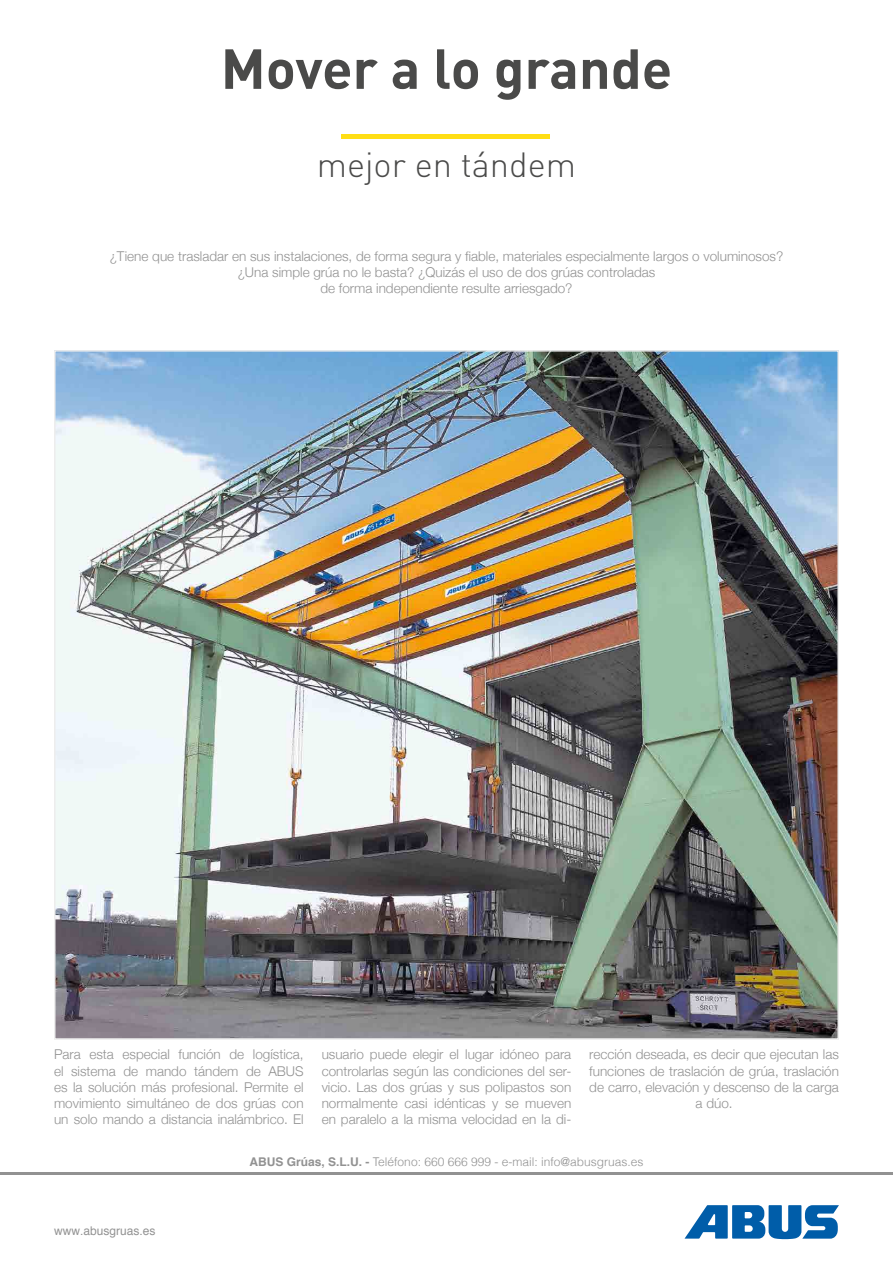
<style>
.page{position:relative;width:893px;height:1263px;background:#fff}
.page>*{position:absolute;margin:0;border:0;box-sizing:border-box;transform-origin:0 0}
.t1{font:700 55.5px "DIN Pro";color:#4a4a49}
.t2{font:300 34.5px "DIN Pro";color:#4a4a49}
.t3{font:300 13.5px/16.2px "Helvetica Neue";color:#929292;text-align:center}
.t4{font:300 12px "Helvetica";color:#929292}
.t5{font:12px "Helvetica";color:#929292}
.s1{font-weight:700}
</style>
<div class="page">
<svg style="left:684px;top:1205px;width:155px;height:34px"></svg>
<hr style="left:0;top:1173px;width:893px;height:2px;background:#929292">
<img style="left:57px;top:353px;width:779px;height:684px">
<hr style="left:341px;top:135px;width:209px;height:4px;background:#ffde14">
<h1 class="t1" style="left:221px;top:23px;width:453px">Mover a lo grande</h1>
<h2 class="t2" style="left:317px;top:138px;width:261px">mejor en tándem</h2>
<p class="t3" style="left:110px;top:247px;width:675px">¿Tiene que trasladar en sus instalaciones, de forma segura y fiable, materiales especialmente largos o voluminosos? ¿Una simple grúa no le basta? ¿Quizás el uso de dos grúas controladas<br>de forma independiente resulte arriesgado?</p>
<p class="t3" style="left:54px;top:1046px;width:251px;text-align:justify">Para esta especial función de logística, el sistema de mando tándem de ABUS es la solución más profesional. Permite el movimiento simultáneo de dos grúas con un solo mando a distancia inalámbrico. El</p>
<p class="t3" style="left:322px;top:1046px;width:251px;text-align:justify">usuario puede elegir el lugar idóneo para controlarlas según las condiciones del ser&shy;vicio. Las dos grúas y sus polipastos son normalmente casi idénticas y se mueven en paralelo a la misma velocidad en la di-</p>
<p class="t3" style="left:589px;top:1046px;width:251px">rección deseada, es decir que ejecutan las funciones de traslación de grúa, traslación de carro, elevación y descenso de la carga a dúo.</p>
<p class="t5" style="left:54px;top:1222px;width:103px">www.abusgruas.es</p>
<p class="t4" style="left:250px;top:1152px;width:395px"><span class="s1">ABUS Grúas, S.L.U. -</span> Teléfono: 660 666 999 - e-mail: info@abusgruas.es</p>
</div>
